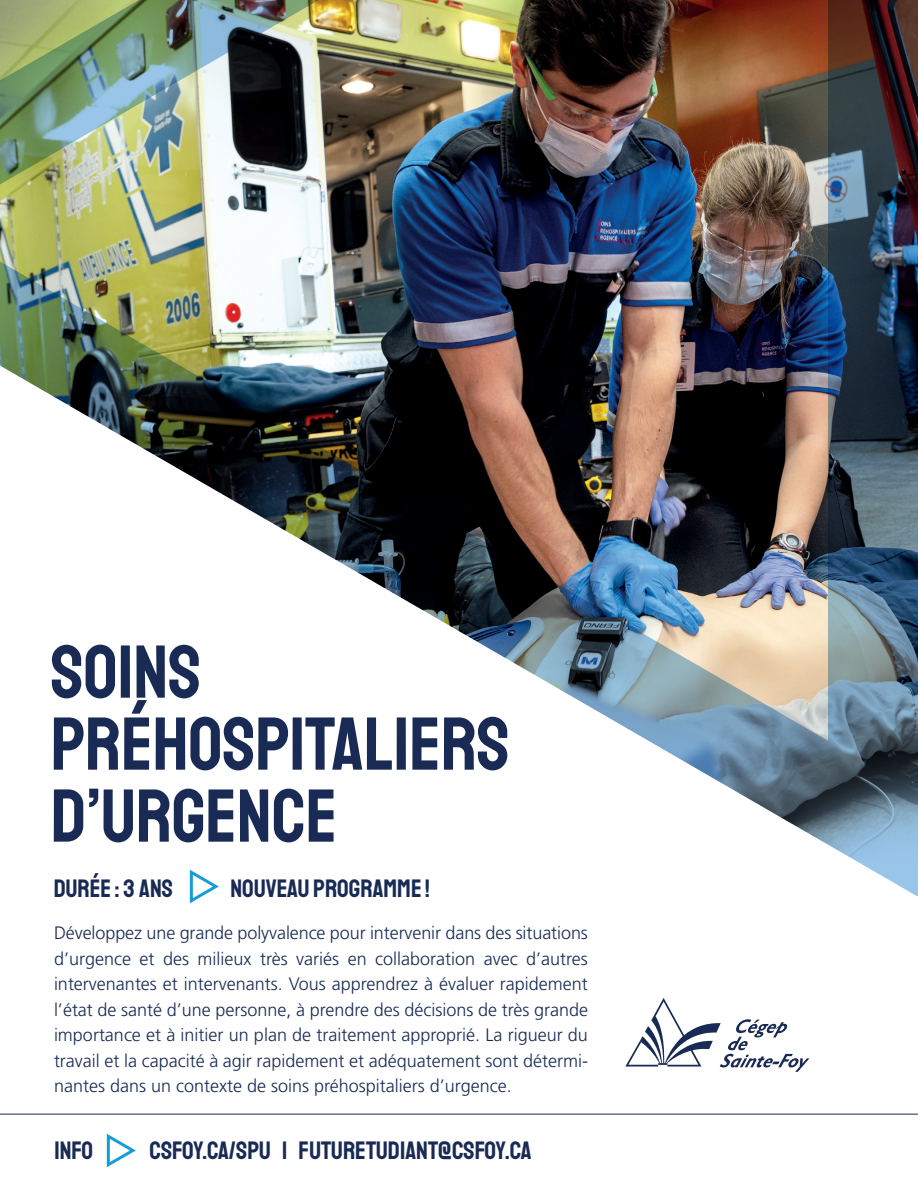
<style>
.page{position:relative;width:918px;height:1188px;background:#fff}
.page>*{position:absolute;margin:0;border:0;box-sizing:border-box;transform-origin:0 0}
.T1{font:75px/72px "Staatliches";color:#192b54}
.t1{font:25.5px "Staatliches";color:#192b54}
.t2{font:300 18px/25.5px "Frutiger LT Std";color:#192b54;text-align:justify}
</style>
<div class="page">
<hr style="left:0;top:1114px;width:918px;height:1px;background:#192b54">
<svg style="left:106px;top:1134px;width:30px;height:33px"></svg>
<svg style="left:189px;top:898px;width:10px;height:5px"></svg>
<img style="left:0;top:0;width:918px;height:898px">
<svg style="left:625px;top:998px;width:184px;height:74px"></svg>
<p class="T1" style="left:51px;top:635px;width:460px">SOINS<br>PRÉHOSPITALIERS</p>
<p class="T1" style="left:51px;top:779px;width:288px">D’URGENCE</p>
<p class="t1" style="left:54px;top:871px;width:121px">DURÉE : 3 ANS</p>
<p class="t2" style="left:54px;top:921px;width:536px">Développez une grande polyvalence pour intervenir dans des situations d’urgence et des milieux très variés en collaboration avec d’autres intervenantes et intervenants. Vous apprendrez à évaluer rapidement l’état de santé d’une personne, à prendre des décisions de très grande importance et à initier un plan de traitement approprié. La rigueur du travail et la capacité à agir rapidement et adéquatement sont détermi&shy;nantes dans un contexte de soins préhospitaliers d’urgence.</p>
<p class="t1" style="left:230px;top:871px;width:201px">NOUVEAU PROGRAMME !</p>
<p class="t1" style="left:54px;top:1134px;width:40px">INFO</p>
<p class="t1" style="left:150px;top:1134px;width:384px">CSFOY.CA/SPU | FUTURETUDIANT@CSFOY.CA</p>
</div>
